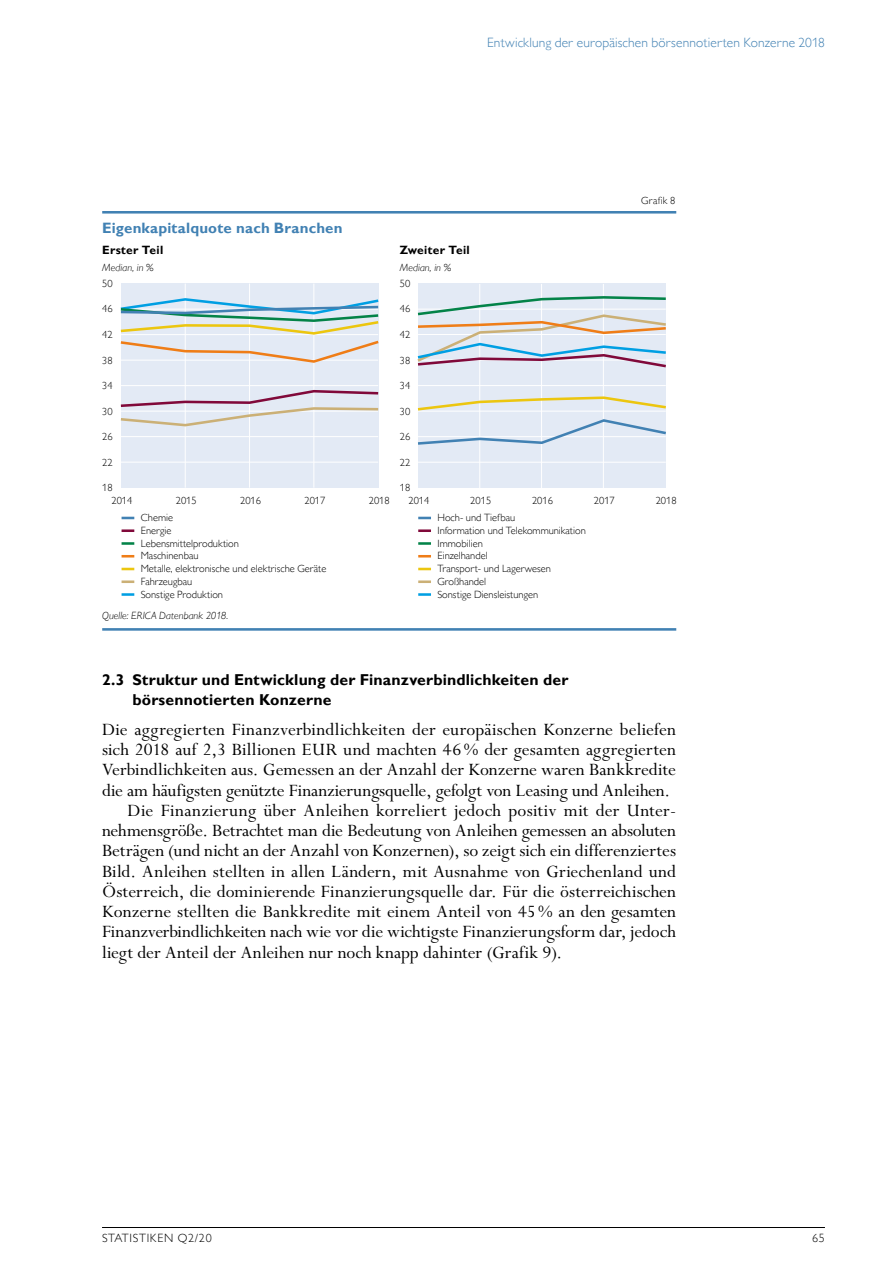
<style>
.page{position:relative;width:893px;height:1263px;background:#fff}
.page>*{position:absolute;margin:0;border:0;box-sizing:border-box;transform-origin:0 0}
.t1{font:19.5px "Perpetua Std";color:#000}
.t2{font:700 15.75px/19.5px "Gill Sans MT Pro";letter-spacing:.005em;color:#000}
.t3{font:700 15px "Gill Sans MT Pro";letter-spacing:.01em;color:#4181b3}
.t4{font:300 13.5px "Gill Sans MT Pro";letter-spacing:.01em;color:#4181b3}
.t5{font:700 12px "Gill Sans MT Pro";letter-spacing:.015em;color:#000}
.t6{font:300 12px "Gill Sans MT Pro";letter-spacing:.06em;color:#000}
.t7{font:300 10.5px "Gill Sans MT Pro";color:#000}
.t8{font:italic 300 10.5px "Gill Sans MT Pro";letter-spacing:.01em;color:#000}
</style>
<div class="page">
<hr style="left:102px;top:1227px;width:723px;height:1px;background:#000">
<div style="left:418px;top:284px;width:248px;height:204px;background:#e3eaf5"></div>
<hr style="left:603px;top:284px;width:1px;height:204px;background:#fff">
<hr style="left:541px;top:284px;width:1px;height:204px;background:#fff">
<hr style="left:479px;top:284px;width:1px;height:204px;background:#fff">
<hr style="left:102px;top:211px;width:574px;height:3px;background:#4181b3">
<hr style="left:102px;top:628px;width:574px;height:3px;background:#4181b3">
<svg style="left:122px;top:517px;width:12px;height:2px"></svg>
<svg style="left:418px;top:517px;width:13px;height:2px"></svg>
<svg style="left:122px;top:529px;width:12px;height:3px"></svg>
<svg style="left:418px;top:529px;width:13px;height:3px"></svg>
<svg style="left:122px;top:542px;width:12px;height:3px"></svg>
<svg style="left:418px;top:542px;width:13px;height:3px"></svg>
<svg style="left:122px;top:555px;width:12px;height:2px"></svg>
<svg style="left:418px;top:555px;width:13px;height:2px"></svg>
<svg style="left:122px;top:568px;width:12px;height:2px"></svg>
<svg style="left:418px;top:568px;width:13px;height:2px"></svg>
<svg style="left:122px;top:580px;width:12px;height:3px"></svg>
<svg style="left:418px;top:580px;width:13px;height:3px"></svg>
<svg style="left:122px;top:593px;width:12px;height:3px"></svg>
<svg style="left:418px;top:593px;width:13px;height:3px"></svg>
<hr style="left:418px;top:462px;width:248px;height:1px;background:#fff">
<hr style="left:418px;top:385px;width:248px;height:1px;background:#fff">
<svg style="left:418px;top:419px;width:248px;height:26px"></svg>
<svg style="left:417px;top:396px;width:249px;height:16px"></svg>
<div style="left:121px;top:284px;width:257px;height:204px;background:#e3eaf5"></div>
<hr style="left:121px;top:462px;width:257px;height:1px;background:#fff">
<hr style="left:121px;top:436px;width:257px;height:1px;background:#fff">
<hr style="left:121px;top:385px;width:257px;height:1px;background:#fff">
<hr style="left:185px;top:284px;width:1px;height:204px;background:#fff">
<hr style="left:249px;top:284px;width:1px;height:204px;background:#fff">
<hr style="left:313px;top:284px;width:1px;height:204px;background:#fff">
<svg style="left:120px;top:389px;width:259px;height:39px"></svg>
<svg style="left:417px;top:296px;width:249px;height:72px"></svg>
<svg style="left:120px;top:297px;width:259px;height:67px"></svg>
<p class="t4" style="left:487px;top:35px;width:339px">Entwicklung der europäischen börsennotierten Konzerne 2018</p>
<p class="t7" style="left:641px;top:194px;width:36px">Grafik 8</p>
<p class="t3" style="left:102px;top:218px;width:242px">Eigenkapitalquote nach Branchen</p>
<p class="t5" style="left:102px;top:242px;width:63px">Erster Teil</p>
<p class="t7" style="left:102px;top:277px;width:12px">50</p>
<p class="t7" style="left:102px;top:303px;width:12px">46</p>
<p class="t7" style="left:102px;top:328px;width:12px">42</p>
<p class="t7" style="left:102px;top:354px;width:12px">38</p>
<p class="t7" style="left:102px;top:379px;width:12px">34</p>
<p class="t7" style="left:102px;top:405px;width:12px">30</p>
<p class="t7" style="left:102px;top:430px;width:12px">26</p>
<p class="t7" style="left:102px;top:456px;width:12px">22</p>
<p class="t7" style="left:102px;top:481px;width:12px">18</p>
<p class="t8" style="left:102px;top:261px;width:53px">Median, in %</p>
<p class="t5" style="left:400px;top:242px;width:71px">Zweiter Teil</p>
<p class="t7" style="left:400px;top:277px;width:12px">50</p>
<p class="t7" style="left:400px;top:303px;width:12px">46</p>
<p class="t7" style="left:400px;top:328px;width:12px">42</p>
<p class="t7" style="left:400px;top:354px;width:12px">38</p>
<p class="t7" style="left:400px;top:379px;width:12px">34</p>
<p class="t7" style="left:400px;top:405px;width:12px">30</p>
<p class="t7" style="left:400px;top:430px;width:12px">26</p>
<p class="t7" style="left:400px;top:456px;width:12px">22</p>
<p class="t7" style="left:400px;top:481px;width:12px">18</p>
<p class="t8" style="left:400px;top:261px;width:53px">Median, in %</p>
<p class="t7" style="left:111px;top:494px;width:22px">2014</p>
<p class="t7" style="left:176px;top:494px;width:22px">2015</p>
<p class="t7" style="left:240px;top:494px;width:22px">2016</p>
<p class="t7" style="left:304px;top:494px;width:22px">2017</p>
<p class="t7" style="left:369px;top:494px;width:22px">2018</p>
<p class="t7" style="left:408px;top:494px;width:22px">2014</p>
<p class="t7" style="left:470px;top:494px;width:22px">2015</p>
<p class="t7" style="left:532px;top:494px;width:22px">2016</p>
<p class="t7" style="left:594px;top:494px;width:22px">2017</p>
<p class="t7" style="left:656px;top:494px;width:22px">2018</p>
<p class="t7" style="left:141px;top:511px;width:34px">Chemie</p>
<p class="t7" style="left:437px;top:511px;width:79px">Hoch- und Tiefbau</p>
<p class="t7" style="left:141px;top:524px;width:32px">Energie</p>
<p class="t7" style="left:437px;top:524px;width:150px">Information und Telekommunikation</p>
<p class="t7" style="left:141px;top:537px;width:100px">Lebensmittelproduktion</p>
<p class="t7" style="left:437px;top:537px;width:47px">Immobilien</p>
<p class="t7" style="left:141px;top:550px;width:59px">Maschinenbau</p>
<p class="t7" style="left:437px;top:550px;width:52px">Einzelhandel</p>
<p class="t7" style="left:141px;top:562px;width:187px">Metalle, elektronische und elektrische Geräte</p>
<p class="t7" style="left:437px;top:562px;width:115px">Transport- und Lagerwesen</p>
<p class="t7" style="left:141px;top:575px;width:53px">Fahrzeugbau</p>
<p class="t7" style="left:437px;top:575px;width:50px">Großhandel</p>
<p class="t7" style="left:141px;top:588px;width:84px">Sonstige Produktion</p>
<p class="t7" style="left:437px;top:588px;width:102px">Sonstige Diensleistungen</p>
<p class="t8" style="left:102px;top:609px;width:128px">Quelle: ERICA Datenbank 2018.</p>
<p class="t2" style="left:133px;top:670px;width:437px;text-indent:-30px">2.3 Struktur und Entwicklung der Finanzverbindlichkeiten der börsennotierten Konzerne</p>
<p class="t1" style="left:102px;top:719px;width:575px">Die aggregierten Finanzverbindlichkeiten der europäischen Konzerne beliefen</p>
<p class="t1" style="left:102px;top:739px;width:576px">sich 2018 auf 2,3 Billionen EUR und machten 46 % der gesamten aggregierten</p>
<p class="t1" style="left:102px;top:760px;width:576px">Verbindlichkeiten aus. Gemessen an der Anzahl der Konzerne waren Bankkredite</p>
<p class="t1" style="left:102px;top:780px;width:570px">die am häufigsten genützte Finanzierungsquelle, gefolgt von Leasing und Anleihen.</p>
<p class="t1" style="left:128px;top:800px;width:548px">Die Finanzierung über Anleihen korreliert jedoch positiv mit der Unter-</p>
<p class="t1" style="left:102px;top:820px;width:576px">nehmensgröße. Betrachtet man die Bedeutung von Anleihen gemessen an absoluten</p>
<p class="t1" style="left:102px;top:841px;width:576px">Beträgen (und nicht an der Anzahl von Konzernen), so zeigt sich ein differenziertes</p>
<p class="t1" style="left:102px;top:861px;width:575px">Bild. Anleihen stellten in allen Ländern, mit Ausnahme von Griechenland und</p>
<p class="t1" style="left:102px;top:881px;width:575px">Österreich, die dominierende Finanzierungsquelle dar. Für die österreichischen</p>
<p class="t1" style="left:102px;top:901px;width:576px">Konzerne stellten die Bankkredite mit einem Anteil von 45 % an den gesamten</p>
<p class="t1" style="left:102px;top:922px;width:576px">Finanzverbindlichkeiten nach wie vor die wichtigste Finanzierungsform dar, jedoch</p>
<p class="t1" style="left:102px;top:942px;width:462px">liegt der Anteil der Anleihen nur noch knapp dahinter (Grafik 9).</p>
<p class="t6" style="left:102px;top:1231px;width:111px">STATISTIKEN Q2/20</p>
<p class="t6" style="left:812px;top:1231px;width:14px">65</p>
</div>
